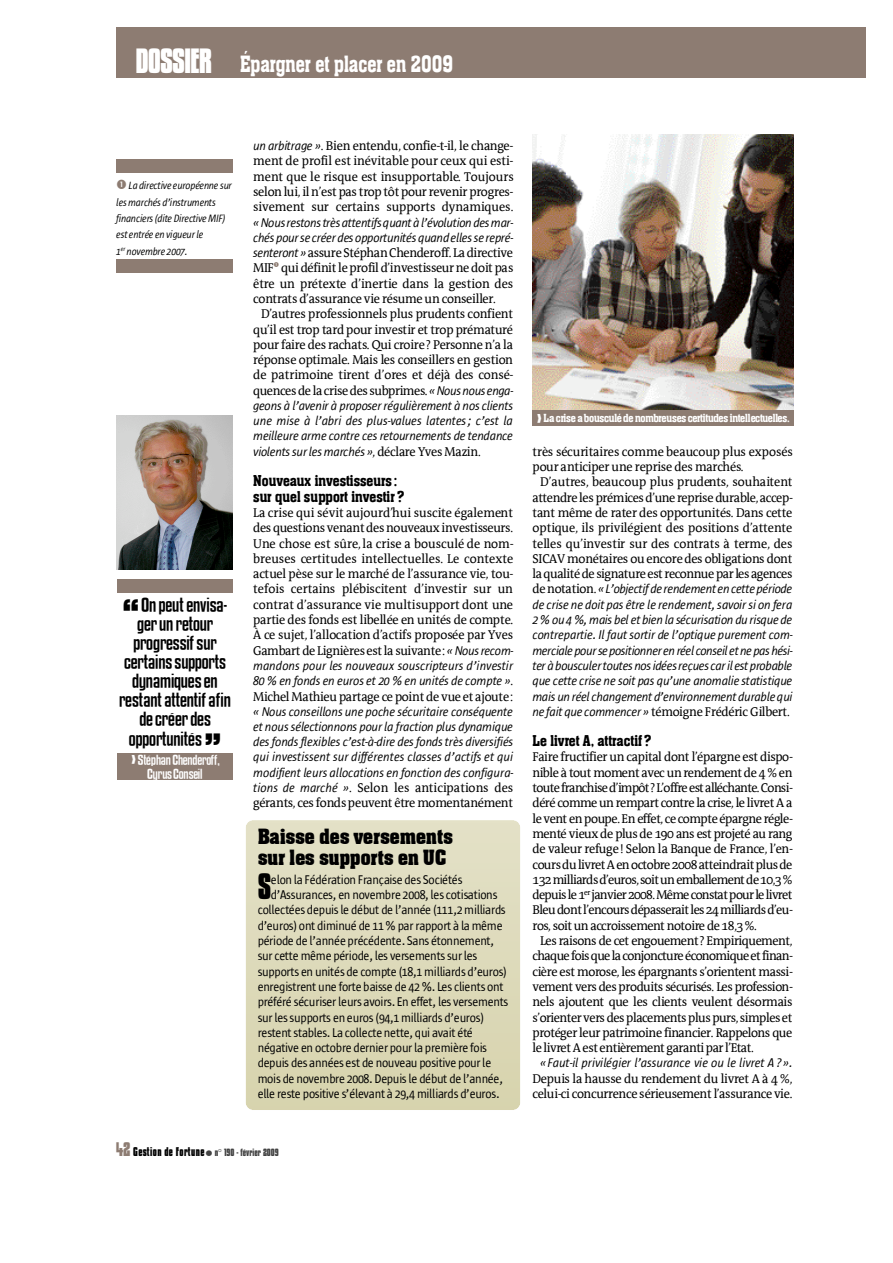
<style>
.page{position:relative;width:893px;height:1263px;background:#fff}
.page>*{position:absolute;margin:0;border:0;box-sizing:border-box;transform-origin:0 0}
.t1{font:700 47.7px "Kenyan Coffee";color:#000}
.t2{font:700 35.7px "Kenyan Coffee";color:#000}
.t3{font:24.6px "Aachen Medium Plain";color:#fff;scale:.8 1}
.t4{font:700 20.4px/20.2px "Aachen BT";letter-spacing:-.025em;color:#000;scale:.9 1}
.t5{font:19.05px "Kenyan Coffee";color:#000;scale:1.2 1}
.t6{font:16.35px/15.5px "Aachen Medium Plain";color:#000;scale:.9 1}
.t7{font:13.65px/13.8px "Kenyan Coffee";color:#fff;text-align:center;scale:1.2 1}
.t8{font:12.9px/15.3px "Sun Serif";letter-spacing:-.03em;color:#000;text-align:justify;scale:.95 1}
.t9{font:italic 12.9px/15.3px "Sun Sans";letter-spacing:-.02em;color:#000;text-align:justify;scale:.95 1}
.t10{font:12.9px "Sun Sans";letter-spacing:-.03em;color:#000;scale:.95 1}
.t11{font:italic 12.9px/15.5px "Sun Sans";color:#000;scale:.95 1}
.t12{font:12.9px/15.5px "Sun Serif";color:#000;scale:.95 1}
.t13{font:12.3px "Aachen Medium Plain";letter-spacing:-.02em;color:#fff;scale:.9 1}
.t14{font:italic 10.95px/16.4px "Sun Sans";letter-spacing:-.025em;color:#000;scale:.9 1}
.t15{font:700 10.2px "Kenyan Coffee";color:#424242}
.s1{font-family:"Kenyan Coffee";font-weight:700;font-size:34.05px}
.s2{font-family:"Sun Sans";font-style:italic}
.s3{font-family:"Sun Serif";font-style:normal}
.s4{font-size:19.05px;color:#8d7c72}
.s5{font-size:12.3px;color:#000}
</style>
<div class="page">
<div style="left:116px;top:27px;width:116px;height:50px;background:#8d7c72"></div>
<div style="left:232px;top:27px;width:633px;height:50px;background:#8d7c72"></div>
<img style="left:532px;top:135px;width:261px;height:275px">
<div style="left:532px;top:410px;width:261px;height:15px;background:#8d7c72"></div>
<svg style="left:245px;top:820px;width:275px;height:290px;background:#dddaba"></svg>
<div style="left:116px;top:159px;width:116px;height:14px;background:#8d7c72"></div>
<div style="left:116px;top:259px;width:116px;height:14px;background:#8d7c72"></div>
<img style="left:116px;top:416px;width:116px;height:153px">
<div style="left:117px;top:579px;width:115px;height:14px;background:#8d7c72"></div>
<div style="left:117px;top:753px;width:115px;height:14px;background:#8d7c72"></div>
<div style="left:117px;top:767px;width:115px;height:13px;background:#8d7c72"></div>
<h3 class="t3" style="left:135px;top:51px;width:398px"><span class="s1">D O S S I E R</span> Épargner et placer en 2009</h3>
<p class="t14" style="left:116px;top:178px;width:130px;text-indent:12px">La directive européenne sur les marchés d’instruments financiers (dite Directive MIF) estentrée en vigueurle<br>1<sup>er</sup> novembre2007.</p>
<h1 class="t1" style="left:123px;top:599px;width:18px">“</h1>
<h3 class="t5" style="left:141px;top:595px;width:73px">On peut envisa-</h3>
<h3 class="t5" style="left:137px;top:614px;width:67px">ger un retour </h3>
<h3 class="t5" style="left:133px;top:633px;width:73px">progressif sur </h3>
<h3 class="t5" style="left:124px;top:652px;width:86px">certains supports</h3>
<h3 class="t5" style="left:132px;top:671px;width:73px">dynamiques en</h3>
<h3 class="t5" style="left:119px;top:690px;width:94px">restant attentif afin</h3>
<h3 class="t5" style="left:139px;top:709px;width:63px">decréer des </h3>
<h3 class="t5" style="left:129px;top:729px;width:62px">opportunités</h3>
<h1 class="t1" style="left:204px;top:732px;width:19px">”</h1>
<p class="t7" style="left:138px;top:753px;width:70px">StéphanChenderoff,<br>Cyrus Conseil</p>
<p class="t8" style="left:253px;top:139px;width:276px"><span class="s2">un arbitrage »</span>. Bien entendu, confie-t-il, le change&shy;ment de profil est inévitable pour ceux qui esti&shy;ment que le risque est insupportable. Toujours selon lui, il n’est pas trop tôtpour revenir progres&shy;sivement sur certains supports dynamiques.</p>
<p class="t9" style="left:253px;top:215px;width:275px">«Nousrestonstrèsattentifsquantàl’évolutiondesmar&shy;chés poursecréerdes opportunités quandelles serepré-</p>
<p class="t8" style="left:253px;top:246px;width:275px"><span class="s2">senteront»</span> assure StéphanChenderoff. La directive MIF qui définitleprofil d’investisseur ne doit pas être un prétexte d’inertie dans la gestion des contrats d’assurance vie résume un conseiller.</p>
<p class="t8" style="left:253px;top:307px;width:275px;text-align:center">D’autres professionnels plus prudents confient qu’il est trop tard pour investir et trop prématuré pour faire des rachats. Qui croire? Personne n’a la réponse optimale. Mais les conseillers en gestion de patrimoine tirent d’ores et déjà des consé&shy;quencesde lacrise des subprimes. <span class="s2">«Nousnous enga-</span></p>
<p class="t9" style="left:253px;top:399px;width:275px">geons à l’avenir à proposer régulièrement à nos clients une mise à l’abri des plus-values latentes; c’est la meilleure arme contre ces retournements de tendance violents sur les marchés »<span class="s3">, déclare Yves Mazin.</span></p>
<p class="t6" style="left:253px;top:473px;width:170px">Nouveaux investisseurs : sur quel support investir?</p>
<p class="t8" style="left:253px;top:506px;width:275px">La crise qui sévit aujourd’hui suscite également des questions venantdes nouveaux investisseurs.<br>Une chose est sûre, la crise a bousculé de nom&shy;breuses certitudes intellectuelles. Le contexte actuel pèse sur le marché de l’assurance vie, tou&shy;tefois certains plébiscitent d’investir sur un contrat d’assurance vie multisupport dont une partie des fonds est libellée en unités de compte.<br>À ce sujet, l’allocation d’actifs proposée par Yves Gambart de Lignièresest la suivante:<span class="s2">« Nousrecom-</span></p>
<p class="t11" style="left:253px;top:658px;width:275px">mandons pour les nouveaux souscripteurs d’investir<br>80 % en fonds en euros et 20 % en unités de compte »<span class="s3">.</span></p>
<p class="t8" style="left:253px;top:689px;width:275px">Michel Mathieu partage ce point de vue etajoute:</p>
<p class="t9" style="left:253px;top:704px;width:275px">« Nous conseillons une poche sécuritaire conséquente et nous sélectionnons pour la fraction plus dynamique des fonds flexibles c’est-à-dire des fonds très diversifiés qui investissent sur différentes classes d’actifs et qui modifient leurs allocations en fonction des configura-</p>
<p class="t8" style="left:253px;top:781px;width:275px"><span class="s2">tions de marché »</span>. Selon les anticipations des gérants, ces fondspeuvent être momentanément</p>
<h3 class="t4" style="left:258px;top:827px;width:219px">Baisse des versements sur les supports en UC</h3>
<h2 class="t2" style="left:258px;top:869px;width:15px">S</h2>
<p class="t10" style="left:271px;top:874px;width:203px">elonla FédérationFrançaise des Sociétés</p>
<p class="t10" style="left:271px;top:890px;width:240px">d’Assurances, en novembre 2008, les cotisations</p>
<p class="t10" style="left:258px;top:905px;width:262px">collectées depuis le début de l’année (111,2 milliards</p>
<p class="t10" style="left:258px;top:920px;width:259px">d’euros)ont diminué de 11% par rapport à la même</p>
<p class="t10" style="left:258px;top:936px;width:250px">période de l’annéeprécédente. Sans étonnement,</p>
<p class="t10" style="left:258px;top:951px;width:232px">sur cette même période,les versements sur les</p>
<p class="t10" style="left:258px;top:966px;width:264px">supports en unités de compte (18,1 milliards d’euros)</p>
<p class="t10" style="left:258px;top:981px;width:260px">enregistrent une fortebaisse de 42 %. Les clients ont</p>
<p class="t10" style="left:258px;top:997px;width:265px">préféré sécuriser leurs avoirs. En effet, les versements</p>
<p class="t10" style="left:258px;top:1012px;width:240px">sur les supports eneuros (94,1 milliards d’euros)</p>
<p class="t10" style="left:258px;top:1027px;width:228px">restent stables. La collectenette, qui avait été</p>
<p class="t10" style="left:258px;top:1042px;width:243px">négative en octobredernier pour la première fois</p>
<p class="t10" style="left:258px;top:1058px;width:247px">depuis des années est de nouveau positive pour le</p>
<p class="t10" style="left:258px;top:1073px;width:260px">mois de novembre 2008. Depuis le début de l’année,</p>
<p class="t10" style="left:258px;top:1088px;width:256px">elle reste positive s’élevant à 29,4 milliardsd’euros.</p>
<p class="t15" style="left:116px;top:1147px;width:164px"><span class="s4">42</span> <span class="s5">Gestion de Fortune</span> ● n° 190 - février 2009</p>
<p class="t13" style="left:543px;top:411px;width:275px">Lacrise abousculé denombreuses certitudes intellectuelles.</p>
<p class="t12" style="left:532px;top:444px;width:276px">très sécuritaires comme beaucoup plus exposés pour anticiper une reprise des marchés.</p>
<p class="t8" style="left:532px;top:475px;width:275px;text-indent:8px">D’autres, beaucoup plus prudents, souhaitent attendre les prémicesd’une reprisedurable, accep&shy;tant même de rater des opportunités. Dans cette optique, ils privilégient des positions d’attente telles qu’investir sur des contrats à terme, des SICAV monétaires ou encore des obligations dont laqualité de signatureest reconnue par les agences</p>
<p class="t9" style="left:532px;top:582px;width:275px"><span class="s3">de notation.</span> «L’objectif derendementencettepériode de crise ne doit pas être le rendement, savoir si on fera 2% ou4 %,mais bel et bien la sécurisation durisque de contrepartie. Il faut sortir de l’optique purement com&shy;mercialepoursepositionneren réel conseiletnepashési&shy;ter àbousculertoutes nosidéesreçuescarilestprobable que cette crise ne soit pas qu’une anomalie statistique mais un réel changement d’environnement durablequi</p>
<p class="t8" style="left:532px;top:704px;width:272px"><span class="s2">ne fait que commencer »</span> témoigne Frédéric Gilbert.</p>
<p class="t6" style="left:532px;top:733px;width:134px">Le livret A, attractif?</p>
<p class="t8" style="left:532px;top:750px;width:275px">Faire fructifier un capital dont l’épargne est dispo&shy;nible à tout moment avec un rendement de 4 % en toute franchised’impôt? L’offre estalléchante.Consi&shy;déré comme un rempart contre lacrise, le livret A a le vent en poupe. En effet, ce compte épargne régle&shy;menté vieux de plus de 190 ans est projeté au rang de valeur refuge! Selon la Banque de France, l’en&shy;coursdulivretAenoctobre2008atteindraitplus de 132milliardsd’euros,soitun emballementde10,3 % depuisle 1<sup>er</sup> janvier 2008.Même constatpour le livret Bleudontl’encoursdépasseraitles24 milliardsd’eu&shy;ros, soit un accroissement notoire de 18,3 %.</p>
<p class="t8" style="left:532px;top:934px;width:275px;text-indent:8px">Les raisons de cet engouement? Empiriquement, chaquefoisquela conjonctureéconomiqueet finan&shy;cière est morose, les épargnants s’orientent massi&shy;vement vers des produits sécurisés. Les profession&shy;nels ajoutent que les clients veulent désormais s’orienter vers des placements plus purs, simples et protéger leur patrimoine financier. Rappelons que le livret A est entièrement garantipar l’Etat.</p>
<p class="t11" style="left:540px;top:1056px;width:267px">«Faut-il privilégier l’assurance vie ou le livret A?».</p>
<p class="t8" style="left:532px;top:1071px;width:275px">Depuis la hausse du rendement du livret A à 4 %, celui-ci concurrence sérieusement l’assurance vie.</p>
</div>
